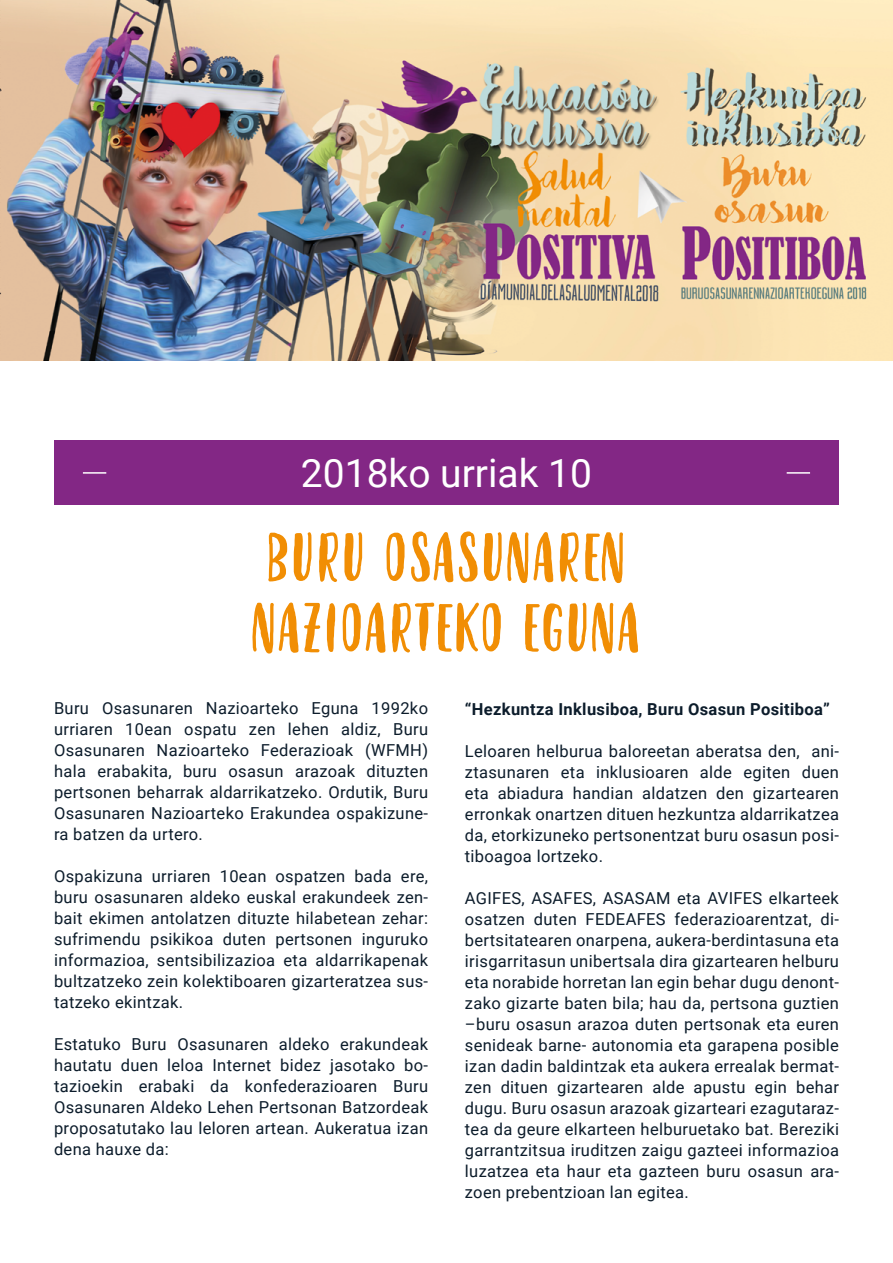
<style>
.page{position:relative;width:893px;height:1263px;background:#fff}
.page>*{position:absolute;margin:0;border:0;box-sizing:border-box;transform-origin:0 0}
.t1{font:67.5px/70.5px "Molleat";color:#f18e04}
.t2{font:39px "Roboto";color:#fff}
.t3{font:16.5px/21px "Roboto";letter-spacing:.02em;color:#0c1c2b;text-align:justify}
.t4{font:700 16.5px "Roboto";letter-spacing:.02em;color:#0c1c2b}
</style>
<div class="page">
<div style="left:54px;top:441px;width:785px;height:64px;background:#832785"></div>
<img style="left:0;top:0;width:893px;height:361px">
<hr style="left:83px;top:472px;width:23px;height:2px;background:#fff">
<hr style="left:787px;top:472px;width:23px;height:2px;background:#fff">
<h2 class="t2" style="left:301px;top:446px;width:293px">2018ko urriak 10</h2>
<h1 class="t1" style="left:251px;top:522px;width:392px">BURU OSASUNAREN<br>NAZIOARTEKO EGUNA</h1>
<p class="t3" style="left:54px;top:697px;width:376px">Buru Osasunaren Nazioarteko Eguna 1992ko urriaren 10ean ospatu zen lehen aldiz, Buru Osasunaren Nazioarteko Federazioak (WFMH) hala erabakita, buru osasun arazoak dituzten pertsonen beharrak aldarrikatzeko. Ordutik, Buru Osasunaren Nazioarteko Erakundea ospakizune&shy;ra batzen da urtero.</p>
<p class="t3" style="left:54px;top:865px;width:376px">Ospakizuna urriaren 10ean ospatzen bada ere, buru osasunaren aldeko euskal erakundeek zen&shy;bait ekimen antolatzen dituzte hilabetean zehar: sufrimendu psikikoa duten pertsonen inguruko informazioa, sentsibilizazioa eta aldarrikapenak bultzatzeko zein kolektiboaren gizarteratzea sus&shy;tatzeko ekintzak.</p>
<p class="t3" style="left:54px;top:1033px;width:376px">Estatuko Buru Osasunaren aldeko erakundeak hautatu duen leloa Internet bidez jasotako bo&shy;tazioekin erabaki da konfederazioaren Buru Osasunaren Aldeko Lehen Pertsonan Batzordeak proposatutako lau leloren artean. Aukeratua izan dena hauxe da:</p>
<p class="t4" style="left:465px;top:698px;width:366px">“Hezkuntza Inklusiboa, Buru Osasun Positiboa”</p>
<p class="t3" style="left:465px;top:740px;width:376px">Leloaren helburua baloreetan aberatsa den, ani&shy;ztasunaren eta inklusioaren alde egiten duen eta abiadura handian aldatzen den gizartearen erronkak onartzen dituen hezkuntza aldarrikatzea da, etorkizuneko pertsonentzat buru osasun posi&shy;tiboagoa lortzeko.</p>
<p class="t3" style="left:465px;top:887px;width:376px">AGIFES, ASAFES, ASASAM eta AVIFES elkarteek osatzen duten FEDEAFES federazioarentzat, di&shy;bertsitatearen onarpena, aukera-berdintasuna eta irisgarritasun unibertsala dira gizartearen helburu eta norabide horretan lan egin behar dugu denont&shy;zako gizarte baten bila; hau da, pertsona guztien –buru osasun arazoa duten pertsonak eta euren senideak barne- autonomia eta garapena posible izan dadin baldintzak eta aukera errealak bermat&shy;zen dituen gizartearen alde apustu egin behar dugu. Buru osasun arazoak gizarteari ezagutaraz&shy;tea da geure elkarteen helburuetako bat. Bereziki garrantzitsua iruditzen zaigu gazteei informazioa luzatzea eta haur eta gazteen buru osasun ara&shy;zoen prebentzioan lan egitea.</p>
</div>
